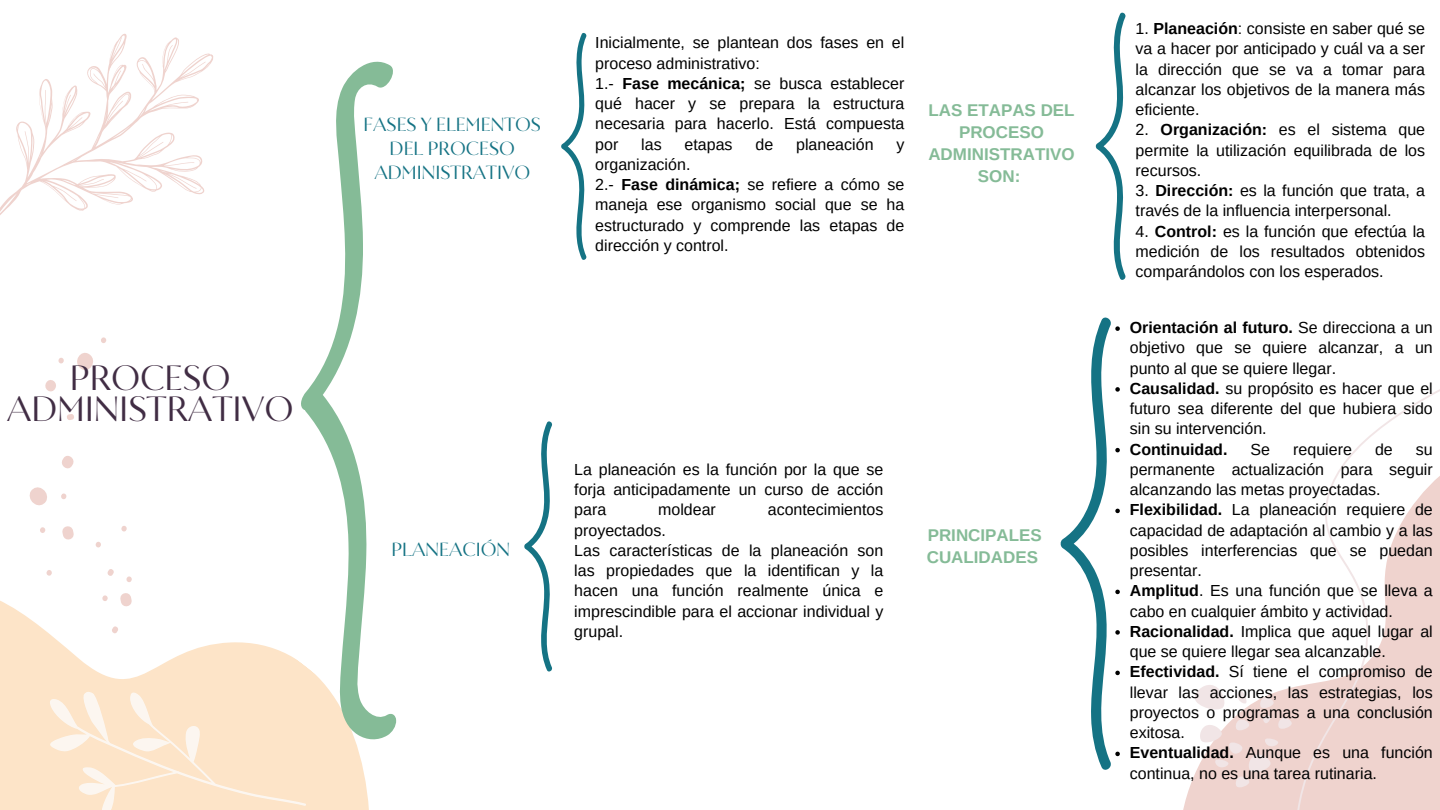
<style>
.page{position:relative;width:1440px;height:810px;background:#fff}
.page>*{position:absolute;margin:0;border:0;box-sizing:border-box;transform-origin:0 0}
.t1{font:35px/31.5px "Circe Contrast";color:#412d44;text-align:center}
.t2{font:19px/24px "Circe Contrast";color:#157384;text-align:center}
.t3{font:700 17px/21.8px "Arimo";color:#85bb97;text-align:center}
.t4{font:16px/20.2px "Arimo";color:#000}
.t5{font:700 16px "Arimo";color:#000}
.s1{font-weight:700}
</style>
<div class="page">
<svg style="left:0;top:601px;width:369px;height:209px"></svg>
<svg style="left:29px;top:337px;width:104px;height:298px"></svg>
<svg style="left:1183px;top:687px;width:112px;height:123px;fill:#efd3ce"></svg>
<svg style="left:1194px;top:685px;width:98px;height:104px"></svg>
<svg style="left:1295px;top:389px;width:145px;height:421px"></svg>
<svg style="left:14px;top:659px;width:300px;height:151px;background:#fce6cc"></svg>
<svg style="left:0;top:33px;width:213px;height:182px"></svg>
<svg style="left:299px;top:61px;width:98px;height:680px"></svg>
<svg style="left:561px;top:32px;width:26px;height:228px"></svg>
<svg style="left:524px;top:421px;width:28px;height:251px"></svg>
<svg style="left:1096px;top:12px;width:30px;height:268px"></svg>
<svg style="left:1061px;top:317px;width:59px;height:453px"></svg>
<h1 class="t1" style="left:7px;top:364px;width:288px">PROCESO<br>ADMINISTRATIVO</h1>
<p class="t2" style="left:364px;top:114px;width:179px">FASES Y ELEMENTOS<br>DEL PROCESO<br>ADMINISTRATIVO</p>
<p class="t4" style="left:595px;top:33px;width:311px">Inicialmente, se plantean dos fases en el proceso administrativo:<br>1.- <span class="s1">Fase mecánica;</span> se busca establecer qué hacer y se prepara la estructura necesaria para hacerlo. Está compuesta por</p>
<p class="t4" style="left:641px;top:134px;width:22px">las</p>
<p class="t4" style="left:685px;top:134px;width:50px">etapas</p>
<p class="t4" style="left:756px;top:134px;width:19px">de</p>
<p class="t4" style="left:796px;top:134px;width:79px">planeación</p>
<p class="t4" style="left:896px;top:134px;width:9px">y</p>
<p class="t4" style="left:595px;top:154px;width:311px">organización.<br>2.- <span class="s1">Fase dinámica;</span> se refiere a cómo se maneja ese organismo social que se ha estructurado y comprende las etapas de dirección y control.</p>
<p class="t3" style="left:928px;top:100px;width:148px">LAS ETAPAS DEL<br>PROCESO<br>ADMINISTRATIVO<br>SON:</p>
<p class="t2" style="left:391px;top:538px;width:120px">PLANEACIÓN</p>
<p class="t4" style="left:574px;top:459px;width:311px;text-align:justify">La planeación es la función por la que se forja anticipadamente un curso de acción para</p>
<p class="t4" style="left:658px;top:500px;width:59px">moldear</p>
<p class="t4" style="left:768px;top:500px;width:117px">acontecimientos</p>
<p class="t4" style="left:574px;top:520px;width:311px">proyectados.<br>Las características de la planeación son las propiedades que la identifican y la hacen una función realmente única e imprescindible para el accionar individual y grupal.</p>
<p class="t3" style="left:927px;top:524px;width:117px;text-align:left">PRINCIPALES<br>CUALIDADES</p>
<p class="t4" style="left:1136px;top:19px;width:291px;text-align:justify">1. <span class="s1">Planeación</span>: consiste en saber qué se va a hacer por anticipado y cuál va a ser la dirección que se va a tomar para alcanzar los objetivos de la manera más eficiente.</p>
<p class="t4" style="left:1136px;top:120px;width:291px;text-align:justify">2. <span class="s1">Organización:</span> es el sistema que permite la utilización equilibrada de los recursos.</p>
<p class="t4" style="left:1136px;top:181px;width:291px">3. <span class="s1">Dirección:</span> es la función que trata, a través de la influencia interpersonal.</p>
<p class="t4" style="left:1136px;top:221px;width:291px;text-align:justify">4. <span class="s1">Control:</span> es la función que efectúa la medición de los resultados obtenidos comparándolos con los esperados.</p>
<p class="t4" style="left:1130px;top:318px;width:305px"><span class="s1">Orientación al futuro.</span> Se direcciona a un objetivo que se quiere alcanzar, a un punto al que se quiere llegar.<br><span class="s1">Causalidad.</span> su propósito es hacer que el futuro sea diferente del que hubiera sido sin su intervención.</p>
<p class="t5" style="left:1130px;top:440px;width:99px">Continuidad.</p>
<p class="t4" style="left:1251px;top:439px;width:21px">Se</p>
<p class="t4" style="left:1293px;top:439px;width:60px">requiere</p>
<p class="t4" style="left:1375px;top:439px;width:19px">de</p>
<p class="t4" style="left:1130px;top:439px;width:305px;text-indent:286px">su permanente actualización para seguir alcanzando las metas proyectadas.<br><span class="s1">Flexibilidad.</span> La planeación requiere de capacidad de adaptación al cambio y a las posibles interferencias que se puedan presentar.<br><span class="s1">Amplitud</span>. Es una función que se lleva a cabo en cualquier ámbito y actividad.<br><span class="s1">Racionalidad.</span> Implica que aquel lugar al que se quiere llegar sea alcanzable.<br><span class="s1">Efectividad.</span> Sí tiene el compromiso de llevar las acciones, las estrategias, los proyectos o programas a una conclusión exitosa.<br><span class="s1">Eventualidad.</span> Aunque es una función continua, no es una tarea rutinaria.</p>
</div>
